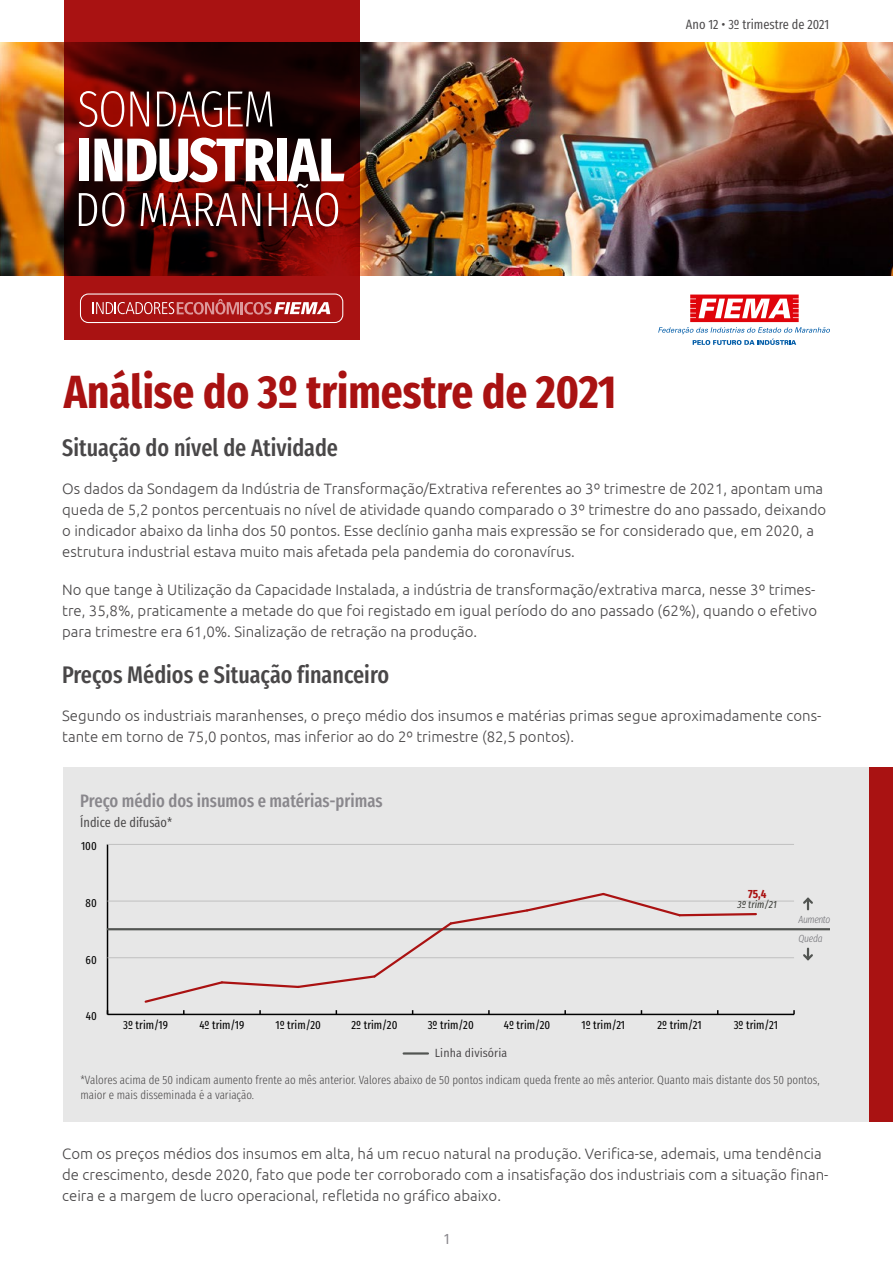
<style>
.page{position:relative;width:893px;height:1263px;background:#fff}
.page>*{position:absolute;margin:0;border:0;box-sizing:border-box;transform-origin:0 0}
.t1{font:700 46.5px "Fira Sans Compressed";color:#a91212}
.t2{font:500 24px "Fira Sans Compressed";color:#494748}
.t3{font:500 18px "Fira Sans Compressed";color:#89878c}
.t4{font:300 15px/21px "Ubuntu";color:#494748}
.t5{font:15px "Fira Sans Compressed";color:#89878c}
.t6{font:13.5px "Fira Sans Compressed";color:#494748}
.t7{font:300 12px/14.4px "Fira Sans Compressed";color:#494748}
.t8{font:11.85px "Fira Sans Compressed";color:#000}
.t9{font:11.85px "Fira Sans Condensed";letter-spacing:.01em;color:#474446}
.t10{font:700 11.85px "Fira Sans Compressed";color:#aa1212}
.t11{font:italic 300 10.35px "Fira Sans Compressed";letter-spacing:-.045em;color:#717176}
.t12{font:italic 10.35px "Fira Sans Compressed";color:#3e403b}
</style>
<div class="page">
<svg style="left:658px;top:295px;width:172px;height:50px"></svg>
<img style="left:0;top:43px;width:893px;height:232px">
<svg style="left:64px;top:0;width:295px;height:339px;background:#680a09"></svg>
<div style="left:80px;top:293px;width:263px;height:30px;border:1px solid #fff;border-radius:8px"></div>
<svg style="left:93px;top:299px;width:237px;height:15px;background:#c25556"></svg>
<svg style="left:79px;top:91px;width:45px;height:36px;background:#af3f38"></svg>
<svg style="left:130px;top:92px;width:19px;height:34px"></svg>
<svg style="left:157px;top:91px;width:65px;height:36px"></svg>
<svg style="left:228px;top:92px;width:44px;height:34px"></svg>
<svg style="left:79px;top:138px;width:265px;height:88px"></svg>
<div style="left:63px;top:767px;width:830px;height:354px;background:#e7e7e7"></div>
<div style="left:870px;top:767px;width:23px;height:354px;background:#a91212"></div>
<svg style="left:803px;top:898px;width:10px;height:12px"></svg>
<svg style="left:803px;top:948px;width:10px;height:12px"></svg>
<hr style="left:404px;top:1052px;width:24px;height:2px;background:#525552">
<hr style="left:108px;top:1014px;width:686px;height:1px;background:#000">
<hr style="left:107px;top:844px;width:1px;height:170px;background:#000">
<hr style="left:108px;top:957px;width:686px;height:1px;background:#c0c0c0">
<hr style="left:108px;top:901px;width:686px;height:1px;background:#c0c0c0">
<hr style="left:108px;top:928px;width:722px;height:2px;background:#525552">
<hr style="left:108px;top:844px;width:686px;height:1px;background:#c0c0c0">
<svg style="left:143px;top:892px;width:615px;height:111px"></svg>
<p class="t6" style="left:686px;top:14px;width:145px">Ano 12 • 3º trimestre de 2021</p>
<h1 class="t1" style="left:64px;top:353px;width:554px">Análise do 3º trimestre de 2021</h1>
<h2 class="t2" style="left:62px;top:428px;width:277px">Situação do nível de Atividade</h2>
<p class="t4" style="left:62px;top:477px;width:765px">Os dados da Sondagem da Indústria de Transformação/Extrativa referentes ao 3º trimestre de 2021, apontam uma queda de 5,2 pontos percentuais no nível de atividade quando comparado o 3º trimestre do ano passado, deixando o indicador abaixo da linha dos 50 pontos. Esse declínio ganha mais expressão se for considerado que, em 2020, a estrutura industrial estava muito mais afetada pela pandemia do coronavírus.</p>
<p class="t4" style="left:62px;top:579px;width:756px;text-align:justify">No que tange à Utilização da Capacidade Instalada, a indústria de transformação/extrativa marca, nesse 3º trimes&shy;tre, 35,8%, praticamente a metade do que foi registado em igual período do ano passado (62%), quando o efetivo para trimestre era 61,0%. Sinalização de retração na produção.</p>
<h2 class="t2" style="left:62px;top:655px;width:329px">Preços Médios e Situação financeiro</h2>
<p class="t4" style="left:62px;top:704px;width:761px">Segundo os industriais maranhenses, o preço médio dos insumos e matérias primas segue aproximadamente cons&shy;tante em torno de 75,0 pontos, mas inferior ao do 2º trimestre (82,5 pontos).</p>
<p class="t3" style="left:80px;top:786px;width:304px">Preço médio dos insumos e matérias-primas</p>
<p class="t6" style="left:80px;top:812px;width:93px">Índice de difusão*</p>
<p class="t8" style="left:81px;top:837px;width:17px">100</p>
<p class="t8" style="left:86px;top:894px;width:13px">80</p>
<p class="t8" style="left:86px;top:950px;width:13px">60</p>
<p class="t8" style="left:86px;top:1007px;width:13px">40</p>
<p class="t10" style="left:748px;top:884px;width:20px">75,4</p>
<p class="t12" style="left:738px;top:897px;width:41px">3º trim/21</p>
<p class="t11" style="left:799px;top:912px;width:33px">Aumento</p>
<p class="t11" style="left:799px;top:931px;width:25px">Queda</p>
<p class="t8" style="left:123px;top:1016px;width:46px">3º trim/19</p>
<p class="t8" style="left:199px;top:1016px;width:47px">4º trim/19</p>
<p class="t8" style="left:275px;top:1016px;width:47px">1º trim/20</p>
<p class="t8" style="left:352px;top:1016px;width:47px">2º trim/20</p>
<p class="t8" style="left:428px;top:1016px;width:47px">3º trim/20</p>
<p class="t8" style="left:504px;top:1016px;width:48px">4º trim/20</p>
<p class="t8" style="left:581px;top:1016px;width:45px">1º trim/21</p>
<p class="t8" style="left:657px;top:1016px;width:46px">2º trim/21</p>
<p class="t8" style="left:734px;top:1016px;width:46px">3º trim/21</p>
<p class="t9" style="left:435px;top:1044px;width:74px">Linha divisória</p>
<p class="t7" style="left:80px;top:1073px;width:741px">*Valores acima de 50 indicam aumento frente ao mês anterior. Valores abaixo de 50 pontos indicam queda frente ao mês anterior. Quanto mais distante dos 50 pontos, maior e mais disseminada é a variação.</p>
<p class="t4" style="left:62px;top:1142px;width:768px">Com os preços médios dos insumos em alta, há um recuo natural na produção. Verifica-se, ademais, uma tendência de crescimento, desde 2020, fato que pode ter corroborado com a insatisfação dos industriais com a situação finan&shy;ceira e a margem de lucro operacional, refletida no gráfico abaixo.</p>
<p class="t5" style="left:444px;top:1227px;width:7px">1</p>
</div>
